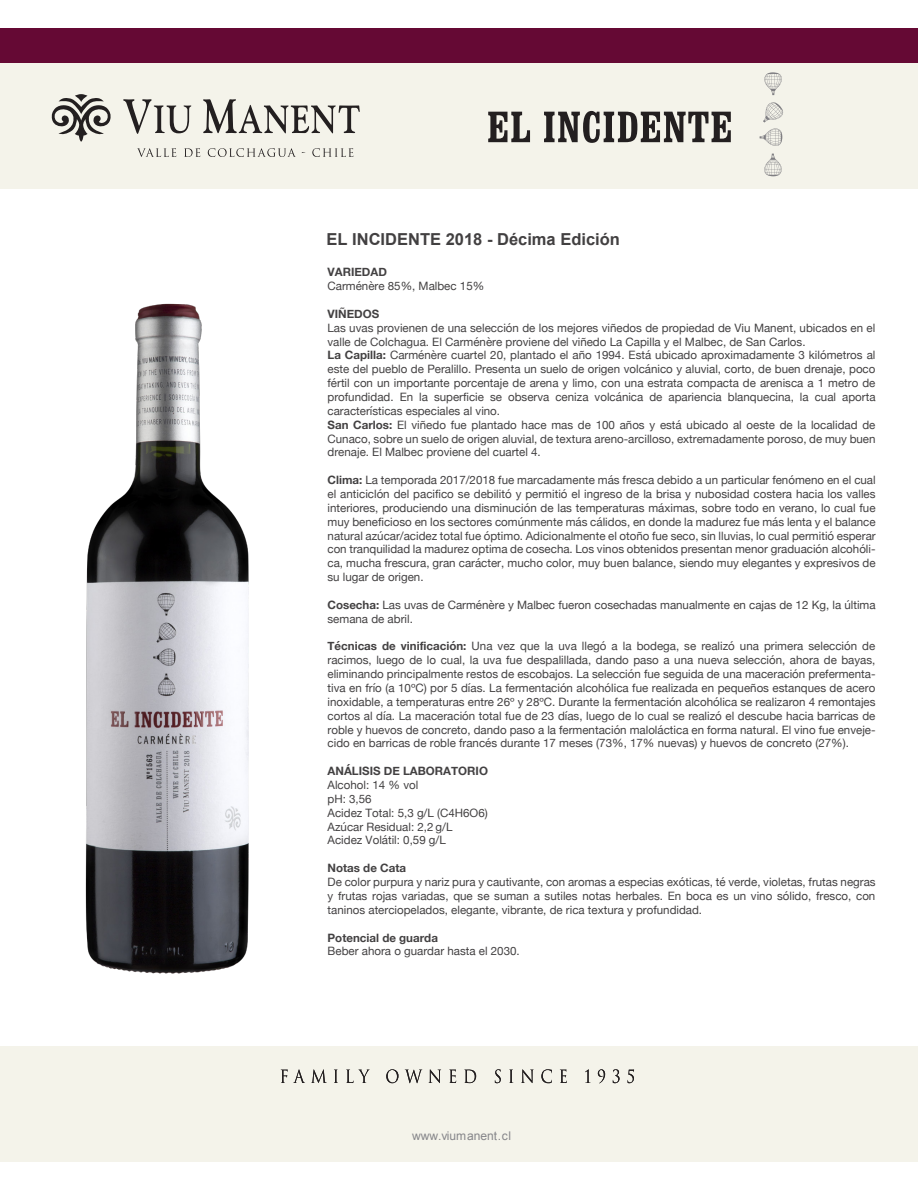
<style>
.page{position:relative;width:918px;height:1188px;background:#fff}
.page>*{position:absolute;margin:0;border:0;box-sizing:border-box;transform-origin:0 0}
.t1{font:700 16.5px "Arial";color:#424041}
.t2{font:12px "Arial";color:#86868a}
.t3{font:11.55px/13.8px "Helvetica Neue";color:#434142}
.t4{font:700 11.55px "Helvetica Neue";color:#434142}
.s1{font-weight:700}
</style>
<div class="page">
<img style="left:85px;top:303px;width:164px;height:671px">
<div style="left:0;top:28px;width:918px;height:36px;background:#650934"></div>
<div style="left:0;top:64px;width:918px;height:125px;background:#f4f3ea"></div>
<div style="left:0;top:1046px;width:918px;height:115px;background:#f4f3ea"></div>
<svg style="left:51px;top:94px;width:60px;height:48px"></svg>
<svg style="left:123px;top:99px;width:68px;height:35px"></svg>
<svg style="left:203px;top:99px;width:157px;height:34px"></svg>
<svg style="left:137px;top:148px;width:39px;height:9px"></svg>
<svg style="left:184px;top:148px;width:16px;height:9px"></svg>
<svg style="left:208px;top:148px;width:88px;height:9px"></svg>
<svg style="left:312px;top:148px;width:41px;height:9px"></svg>
<svg style="left:281px;top:1069px;width:24px;height:14px"></svg>
<svg style="left:311px;top:1069px;width:16px;height:14px"></svg>
<svg style="left:334px;top:1070px;width:4px;height:13px"></svg>
<svg style="left:346px;top:1070px;width:23px;height:13px"></svg>
<svg style="left:386px;top:1069px;width:12px;height:14px"></svg>
<svg style="left:405px;top:1070px;width:17px;height:13px"></svg>
<svg style="left:429px;top:1069px;width:12px;height:14px"></svg>
<svg style="left:449px;top:1069px;width:7px;height:14px"></svg>
<svg style="left:464px;top:1069px;width:12px;height:14px"></svg>
<svg style="left:495px;top:1069px;width:6px;height:14px"></svg>
<svg style="left:509px;top:1070px;width:4px;height:13px"></svg>
<svg style="left:521px;top:1069px;width:13px;height:14px"></svg>
<svg style="left:541px;top:1069px;width:11px;height:14px"></svg>
<svg style="left:560px;top:1069px;width:7px;height:14px"></svg>
<svg style="left:585px;top:1069px;width:5px;height:14px"></svg>
<svg style="left:598px;top:1069px;width:7px;height:14px"></svg>
<svg style="left:613px;top:1069px;width:7px;height:14px"></svg>
<svg style="left:628px;top:1070px;width:6px;height:13px"></svg>
<svg style="left:488px;top:112px;width:42px;height:30px"></svg>
<svg style="left:544px;top:111px;width:187px;height:32px"></svg>
<svg style="left:764px;top:154px;width:18px;height:22px"></svg>
<svg style="left:764px;top:72px;width:18px;height:23px"></svg>
<svg style="left:760px;top:102px;width:23px;height:44px"></svg>
<h1 class="t1" style="left:327px;top:228px;width:295px">EL INCIDENTE 2018 - Décima Edición</h1>
<p class="t4" style="left:328px;top:263px;width:61px">VARIEDAD</p>
<p class="t3" style="left:328px;top:280px;width:158px">Carménère 85%, Malbec 15%</p>
<p class="t4" style="left:328px;top:305px;width:53px">VIÑEDOS</p>
<p class="t3" style="left:328px;top:321px;width:550px">Las uvas provienen de una selección de los mejores viñedos de propiedad de Viu Manent, ubicados en el valle de Colchagua. El Carménère proviene del viñedo La Capilla y el Malbec, de San Carlos.<br><span class="s1">La Capilla:</span> Carménère cuartel 20, plantado el año 1994. Está ubicado aproximadamente 3 kilómetros al este del pueblo de Peralillo. Presenta un suelo de origen volcánico y aluvial, corto, de buen drenaje, poco fértil con un importante porcentaje de arena y limo, con una estrata compacta de arenisca a 1 metro de profundidad. En la superficie se observa ceniza volcánica de apariencia blanquecina, la cual aporta características especiales al vino.<br><span class="s1">San Carlos:</span> El viñedo fue plantado hace mas de 100 años y está ubicado al oeste de la localidad de Cunaco, sobre un suelo de origen aluvial, de textura areno-arcilloso, extremadamente poroso, de muy buen drenaje. El Malbec proviene del cuartel 4.</p>
<p class="t3" style="left:328px;top:474px;width:550px;text-align:justify"><span class="s1">Clima:</span> La temporada 2017/2018 fue marcadamente más fresca debido a un particular fenómeno en el cual el anticiclón del pacifico se debilitó y permitió el ingreso de la brisa y nubosidad costera hacia los valles interiores, produciendo una disminución de las temperaturas máximas, sobre todo en verano, lo cual fue muy beneficioso en los sectores comúnmente más cálidos, en donde la madurez fue más lenta y el balance natural azúcar/acidez total fue óptimo. Adicionalmente el otoño fue seco, sin lluvias, lo cual permitió esperar con tranquilidad la madurez optima de cosecha. Los vinos obtenidos presentan menor graduación alcohóli&shy;ca, mucha frescura, gran carácter, mucho color, muy buen balance, siendo muy elegantes y expresivos de su lugar de origen.</p>
<p class="t3" style="left:328px;top:599px;width:550px"><span class="s1">Cosecha:</span> Las uvas de Carménère y Malbec fueron cosechadas manualmente en cajas de 12 Kg, la última semana de abril.</p>
<p class="t3" style="left:328px;top:640px;width:550px;text-align:justify"><span class="s1">Técnicas de vinificación:</span> Una vez que la uva llegó a la bodega, se realizó una primera selección de racimos, luego de lo cual, la uva fue despalillada, dando paso a una nueva selección, ahora de bayas, eliminando principalmente restos de escobajos. La selección fue seguida de una maceración prefermenta&shy;tiva en frío (a 10ºC) por 5 días. La fermentación alcohólica fue realizada en pequeños estanques de acero inoxidable, a temperaturas entre 26º y 28ºC. Durante la fermentación alcohólica se realizaron 4 remontajes cortos al día. La maceración total fue de 23 días, luego de lo cual se realizó el descube hacia barricas de roble y huevos de concreto, dando paso a la fermentación maloláctica en forma natural. El vino fue enveje&shy;cido en barricas de roble francés durante 17 meses (73%, 17% nuevas) y huevos de concreto (27%).</p>
<p class="t4" style="left:328px;top:762px;width:162px">ANÁLISIS DE LABORATORIO</p>
<p class="t3" style="left:328px;top:779px;width:162px">Alcohol: 14 % vol<br>pH: 3,56<br>Acidez Total: 5,3 g/L (C4H6O6)<br>Azúcar Residual: 2,2 g/L<br>Acidez Volátil: 0,59 g/L</p>
<p class="t4" style="left:328px;top:859px;width:80px">Notas de Cata</p>
<p class="t3" style="left:328px;top:876px;width:550px;text-align:justify">De color purpura y nariz pura y cautivante, con aromas a especias exóticas, té verde, violetas, frutas negras y frutas rojas variadas, que se suman a sutiles notas herbales. En boca es un vino sólido, fresco, con taninos aterciopelados, elegante, vibrante, de rica textura y profundidad.</p>
<p class="t4" style="left:328px;top:928px;width:112px">Potencial de guarda</p>
<p class="t3" style="left:328px;top:945px;width:194px">Beber ahora o guardar hasta el 2030.</p>
<p class="t2" style="left:412px;top:1128px;width:101px">www.viumanent.cl</p>
</div>
